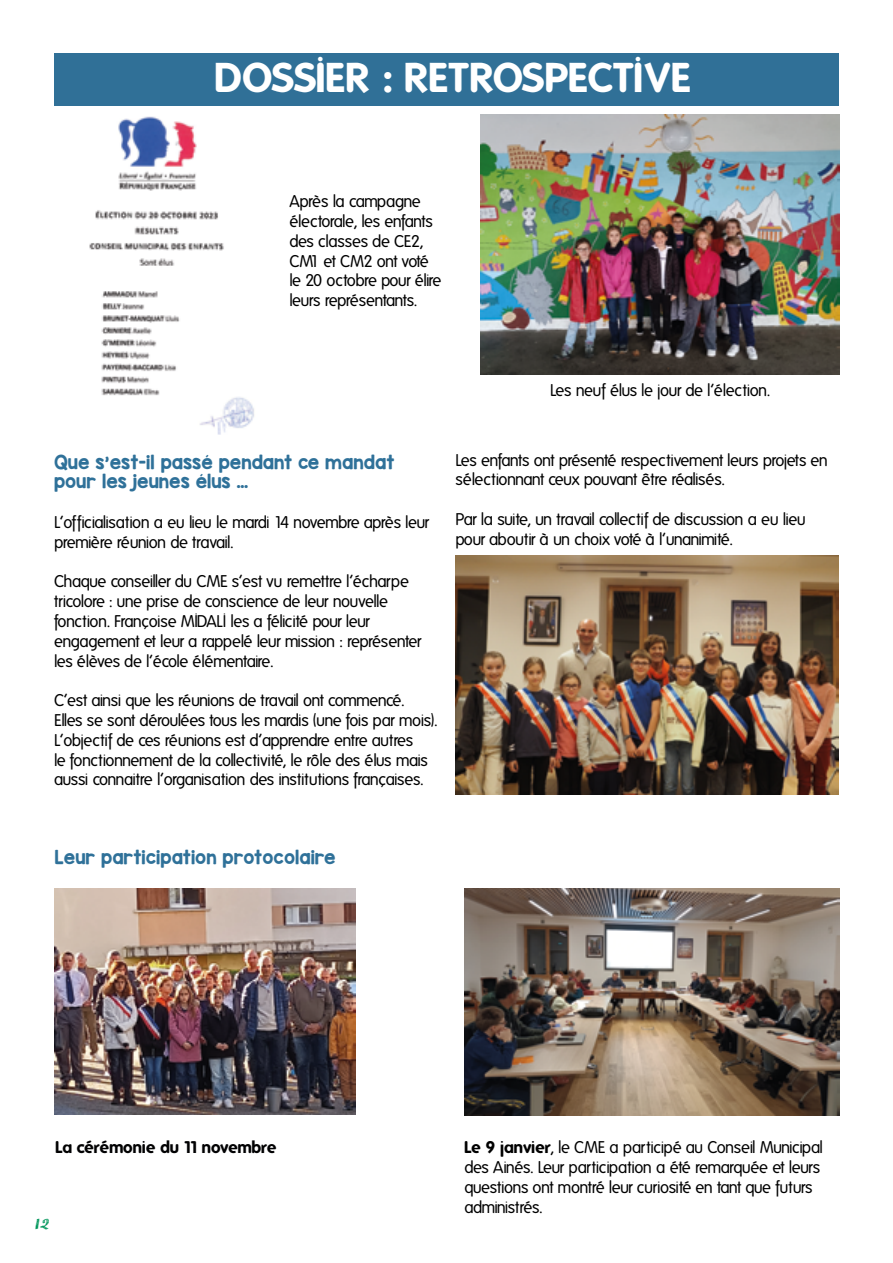
<style>
.page{position:relative;width:893px;height:1263px;background:#fff}
.page>*{position:absolute;margin:0;border:0;box-sizing:border-box;transform-origin:0 0}
.t1{font:700 40.5px "Folks";color:#fff}
.t2{font:16.5px/19.8px "Folks";letter-spacing:-.035em;color:#000}
.t3{font:16.5px/19.8px "KG Red Hands";color:#2f7199}
.t4{font:700 16.5px "Folks";color:#020203}
.t5{font:16.5px "Advert";color:#00965b}
.s1{font-weight:700}
</style>
<div class="page">
<div style="left:54px;top:53px;width:785px;height:52px;background:#307097"></div>
<img style="left:89px;top:116px;width:165px;height:319px">
<img style="left:480px;top:115px;width:359px;height:259px">
<img style="left:455px;top:556px;width:384px;height:239px">
<img style="left:54px;top:889px;width:301px;height:226px">
<img style="left:464px;top:889px;width:375px;height:226px">
<h1 class="t1" style="left:216px;top:54px;width:477px">DOSSIER : RETROSPECTIVE</h1>
<p class="t2" style="left:289px;top:192px;width:154px">Après la campagne électorale, les enfants des classes de CE2,<br>CM1 et CM2 ont voté le 20 octobre pour élire leurs représentants.</p>
<p class="t2" style="left:550px;top:380px;width:221px">Les neuf élus le jour de l’élection.</p>
<p class="t3" style="left:54px;top:452px;width:342px">Que s’est-il passé pendant ce mandat pour les jeunes élus …</p>
<p class="t2" style="left:54px;top:513px;width:377px">L’officialisation a eu lieu le mardi 14 novembre après leur première réunion de travail.</p>
<p class="t2" style="left:54px;top:572px;width:369px">Chaque conseiller du CME s’est vu remettre l’écharpe tricolore : une prise de conscience de leur nouvelle fonction. Françoise MIDALI les a félicité pour leur engagement et leur a rappelé leur mission : représenter les élèves de l’école élémentaire.</p>
<p class="t2" style="left:54px;top:691px;width:385px">C’est ainsi que les réunions de travail ont commencé.<br>Elles se sont déroulées tous les mardis (une fois par mois).<br>L’objectif de ces réunions est d’apprendre entre autres<br>le fonctionnement de la collectivité, le rôle des élus mais aussi connaitre l’organisation des institutions françaises.</p>
<p class="t2" style="left:455px;top:450px;width:374px">Les enfants ont présenté respectivement leurs projets en sélectionnant ceux pouvant être réalisés.</p>
<p class="t2" style="left:455px;top:510px;width:352px">Par la suite, un travail collectif de discussion a eu lieu pour aboutir à un choix voté à l’unanimité.</p>
<p class="t3" style="left:55px;top:847px;width:282px">Leur participation protocolaire</p>
<p class="t4" style="left:55px;top:1138px;width:223px">La cérémonie du 11 novembre</p>
<p class="t2" style="left:464px;top:1138px;width:360px"><span class="s1">Le 9 janvier</span>, le CME a participé au Conseil Municipal des Ainés. Leur participation a été remarquée et leurs questions ont montré leur curiosité en tant que futurs administrés.</p>
<p class="t5" style="left:35px;top:1213px;width:16px">12</p>
</div>
